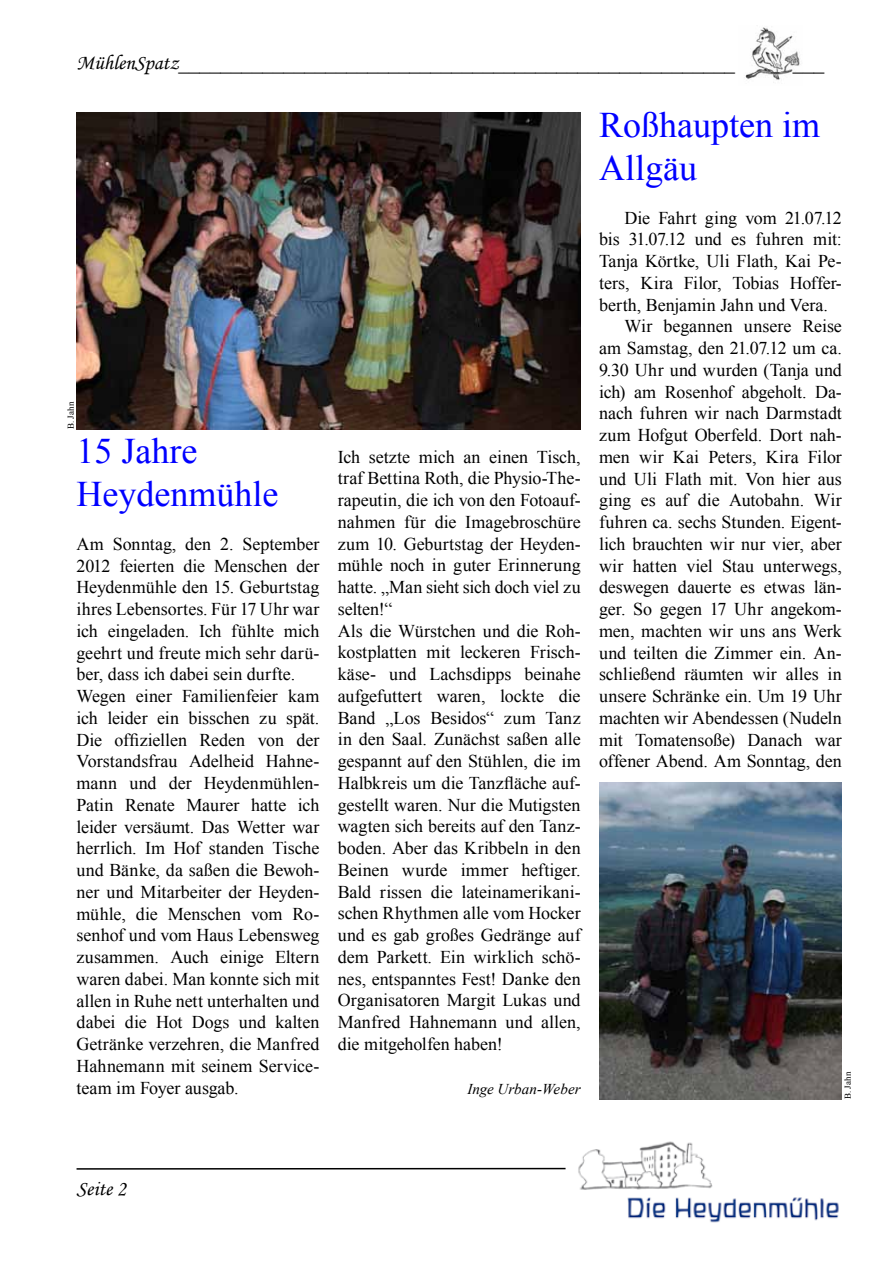
<style>
.page{position:relative;width:893px;height:1263px;background:#fff}
.page>*{position:absolute;margin:0;border:0;box-sizing:border-box;transform-origin:0 0}
.t1{font:36px/43.2px "Times New Roman";color:#00f}
.t2{font:21px "Times New Roman";color:#000}
.t3{font:21px "Monotype Corsiva";color:#000}
.t4{font:18px/21.8px "Times New Roman";color:#000}
.t5{font:italic 15px "Times New Roman";color:#000}
.t6{font:9px "Times New Roman";letter-spacing:.035em;color:#000}
.s1{font-family:"Monotype Corsiva"}
</style>
<div class="page">
<img style="left:745px;top:27px;width:55px;height:56px">
<hr style="left:77px;top:1168px;width:489px;height:2px;background:#000">
<img style="left:578px;top:1141px;width:261px;height:82px">
<img style="left:599px;top:782px;width:243px;height:317px">
<img style="left:77px;top:113px;width:504px;height:316px">
<p class="t2" style="left:77px;top:47px;width:660px"><span class="s1">MühlenSpatz</span>_____________________________________________________</p>
<p class="t2" style="left:793px;top:47px;width:33px">___</p>
<p class="t6" style="left:65px;top:429px;width:29px;rotate:-90deg">B. Jahn</p>
<h1 class="t1" style="left:77px;top:428px;width:203px">15 Jahre<br>Heydenmühle</h1>
<p class="t4" style="left:77px;top:533px;width:244px">Am Sonntag, den 2. September<br>2012 feierten die Menschen der<br>Heydenmühle den 15. Geburtstag ihres Lebensortes. Für 17 Uhr war ich eingeladen. Ich fühlte mich geehrt und freute mich sehr darü&shy;ber, dass ich dabei sein durfte.<br>Wegen einer Familienfeier kam ich leider ein bisschen zu spät.<br>Die offiziellen Reden von der<br>Vorstandsfrau Adelheid Hahne&shy;mann und der Heydenmühlen-<br>Patin Renate Maurer hatte ich leider versäumt. Das Wetter war herrlich. Im Hof standen Tische und Bänke, da saßen die Bewoh&shy;ner und Mitarbeiter der Heyden&shy;mühle, die Menschen vom Ro&shy;senhof und vom Haus Lebensweg zusammen. Auch einige Eltern waren dabei. Man konnte sich mit allen in Ruhe nett unterhalten und dabei die Hot Dogs und kalten<br>Getränke verzehren, die Manfred<br>Hahnemann mit seinem Service&shy;team im Foyer ausgab.</p>
<h1 class="t1" style="left:599px;top:102px;width:223px">Roßhaupten im<br>Allgäu</h1>
<p class="t4" style="left:624px;top:206px;width:219px">Die Fahrt ging vom 21.07.12</p>
<p class="t4" style="left:599px;top:228px;width:244px">bis 31.07.12 und es fuhren mit:</p>
<p class="t4" style="left:599px;top:250px;width:244px">Tanja Körtke, Uli Flath, Kai Pe-</p>
<p class="t4" style="left:599px;top:272px;width:244px">ters, Kira Filor, Tobias Hoffer-</p>
<p class="t4" style="left:599px;top:293px;width:231px">berth, Benjamin Jahn und Vera.</p>
<p class="t4" style="left:624px;top:315px;width:219px">Wir begannen unsere Reise</p>
<p class="t4" style="left:599px;top:337px;width:244px">am Samstag, den 21.07.12 um ca.</p>
<p class="t4" style="left:599px;top:359px;width:244px">9.30 Uhr und wurden (Tanja und</p>
<p class="t4" style="left:599px;top:380px;width:244px">ich) am Rosenhof abgeholt. Da-</p>
<p class="t4" style="left:599px;top:402px;width:244px">nach fuhren wir nach Darmstadt</p>
<p class="t4" style="left:599px;top:424px;width:244px">zum Hofgut Oberfeld. Dort nah-</p>
<p class="t4" style="left:599px;top:446px;width:244px">men wir Kai Peters, Kira Filor</p>
<p class="t4" style="left:599px;top:467px;width:244px">und Uli Flath mit. Von hier aus</p>
<p class="t4" style="left:599px;top:489px;width:244px">ging es auf die Autobahn. Wir</p>
<p class="t4" style="left:599px;top:511px;width:244px">fuhren ca. sechs Stunden. Eigent-</p>
<p class="t4" style="left:599px;top:533px;width:244px">lich brauchten wir nur vier, aber</p>
<p class="t4" style="left:599px;top:554px;width:244px">wir hatten viel Stau unterwegs,</p>
<p class="t4" style="left:599px;top:576px;width:244px">deswegen dauerte es etwas län-</p>
<p class="t4" style="left:599px;top:598px;width:244px">ger. So gegen 17 Uhr angekom-</p>
<p class="t4" style="left:599px;top:620px;width:244px">men, machten wir uns ans Werk</p>
<p class="t4" style="left:599px;top:641px;width:244px">und teilten die Zimmer ein. An-</p>
<p class="t4" style="left:599px;top:663px;width:244px">schließend räumten wir alles in</p>
<p class="t4" style="left:599px;top:685px;width:244px">unsere Schränke ein. Um 19 Uhr</p>
<p class="t4" style="left:599px;top:706px;width:244px">machten wir Abendessen (Nudeln</p>
<p class="t4" style="left:599px;top:728px;width:244px">mit Tomatensoße) Danach war</p>
<p class="t4" style="left:599px;top:750px;width:244px">offener Abend. Am Sonntag, den</p>
<p class="t4" style="left:338px;top:445px;width:244px">Ich setzte mich an einen Tisch, traf Bettina Roth, die Physio-The&shy;rapeutin, die ich von den Fotoauf&shy;nahmen für die Imagebroschüre zum 10. Geburtstag der Heyden&shy;mühle noch in guter Erinnerung hatte. „Man sieht sich doch viel zu selten!“<br>Als die Würstchen und die Roh&shy;kostplatten mit leckeren Frisch&shy;käse- und Lachsdipps beinahe aufgefuttert waren, lockte die<br>Band „Los Besidos“ zum Tanz in den Saal. Zunächst saßen alle gespannt auf den Stühlen, die im<br>Halbkreis um die Tanzfläche auf&shy;gestellt waren. Nur die Mutigsten wagten sich bereits auf den Tanz&shy;boden. Aber das Kribbeln in den<br>Beinen wurde immer heftiger.<br>Bald rissen die lateinamerikani&shy;schen Rhythmen alle vom Hocker und es gab großes Gedränge auf dem Parkett. Ein wirklich schö&shy;nes, entspanntes Fest! Danke den<br>Organisatoren Margit Lukas und<br>Manfred Hahnemann und allen, die mitgeholfen haben!</p>
<p class="t5" style="left:467px;top:1078px;width:115px">Inge Urban-Weber</p>
<p class="t6" style="left:842px;top:1099px;width:29px;rotate:-90deg">B. Jahn</p>
<p class="t3" style="left:77px;top:1176px;width:51px">Seite 2</p>
</div>
